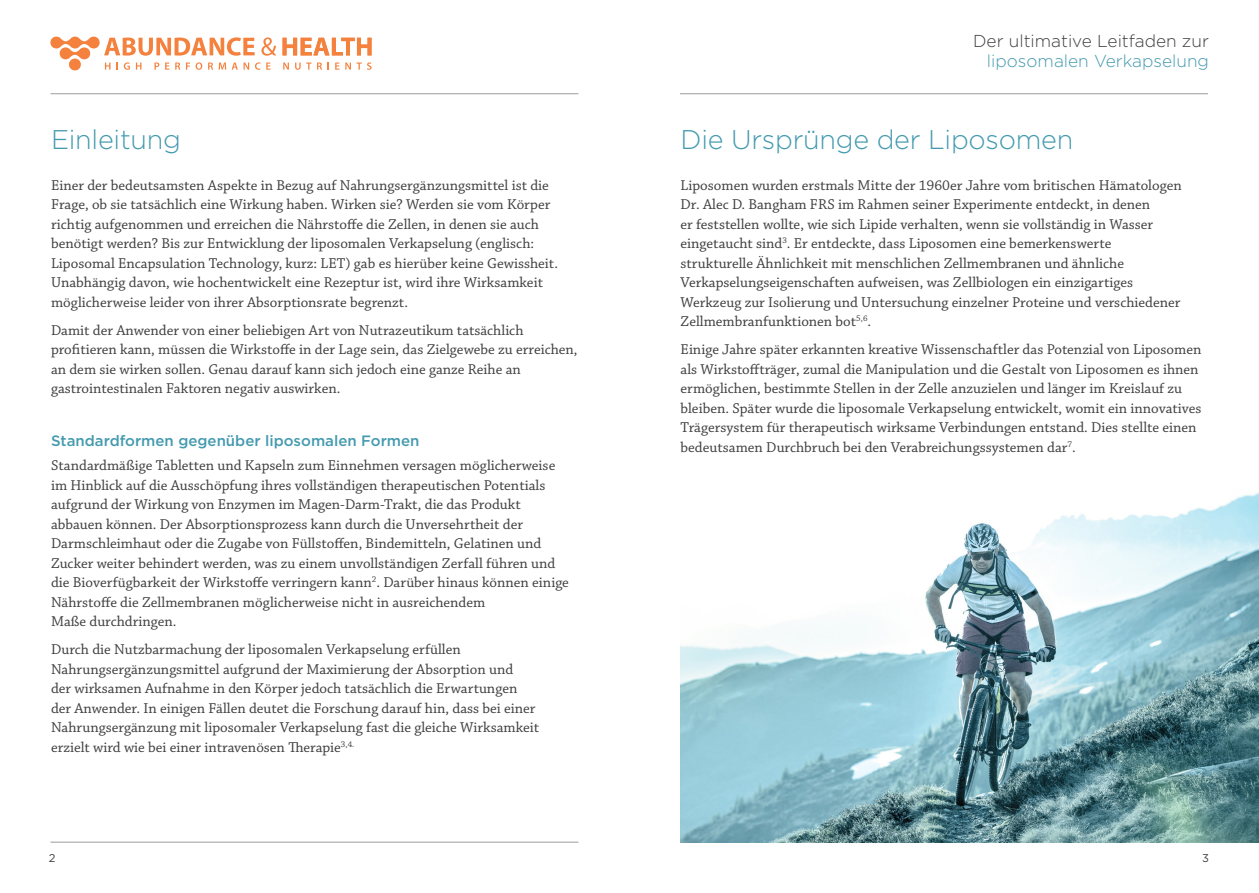
<style>
.page{position:relative;width:1259px;height:893px;background:#fff}
.page>*{position:absolute;margin:0;border:0;box-sizing:border-box;transform-origin:0 0}
.t1{font:300 27px "Gotham";letter-spacing:-.01em;color:#449aaf}
.t2{font:300 17.25px "Gotham";color:#3e3e3f}
.t3{font:300 17.25px "Gotham";color:#449aaf}
.BODY{font:15px/19.5px "Chaparral Pro";color:#3e3e3f}
.SUB{font:500 15px "Gotham";color:#449aaf}
.t4{font:11.25px "Gotham";color:#3e3e3f}
</style>
<div class="page">
<hr style="left:680px;top:842px;width:528px;height:1px;background:#9c9ba0">
<hr style="left:680px;top:93px;width:528px;height:1px;background:#9c9ba0">
<svg style="left:282px;top:38px;width:89px;height:17px"></svg>
<svg style="left:50px;top:37px;width:226px;height:33px"></svg>
<svg style="left:283px;top:63px;width:6px;height:7px"></svg>
<svg style="left:295px;top:63px;width:16px;height:7px"></svg>
<svg style="left:317px;top:62px;width:5px;height:8px"></svg>
<svg style="left:335px;top:63px;width:4px;height:7px"></svg>
<svg style="left:345px;top:62px;width:26px;height:8px"></svg>
<hr style="left:50px;top:842px;width:528px;height:1px;background:#9c9ba0">
<hr style="left:50px;top:93px;width:528px;height:1px;background:#9c9ba0">
<img style="left:680px;top:492px;width:578px;height:350px">
<p class="t1" style="left:51px;top:123px;width:131px">Einleitung</p>
<p class="BODY" style="left:51px;top:176px;width:508px">Einer der bedeutsamsten Aspekte in Bezug auf Nahrungsergänzungsmittel ist die Frage, ob sie tatsächlich eine Wirkung haben. Wirken sie? Werden sie vom Körper richtig aufgenommen und erreichen die Nährstoffe die Zellen, in denen sie auch benötigt werden? Bis zur Entwicklung der liposomalen Verkapselung (englisch:<br>Liposomal Encapsulation Technology, kurz: LET) gab es hierüber keine Gewissheit.<br>Unabhängig davon, wie hochentwickelt eine Rezeptur ist, wird ihre Wirksamkeit möglicherweise leider von ihrer Absorptionsrate begrenzt.</p>
<p class="BODY" style="left:51px;top:321px;width:528px">Damit der Anwender von einer beliebigen Art von Nutrazeutikum tatsächlich profitieren kann, müssen die Wirkstoffe in der Lage sein, das Zielgewebe zu erreichen, an dem sie wirken sollen. Genau darauf kann sich jedoch eine ganze Reihe an gastrointestinalen Faktoren negativ auswirken.</p>
<p class="SUB" style="left:51px;top:431px;width:370px">Standardformen gegenüber liposomalen Formen</p>
<p class="BODY" style="left:51px;top:456px;width:519px">Standardmäßige Tabletten und Kapseln zum Einnehmen versagen möglicherweise im Hinblick auf die Ausschöpfung ihres vollständigen therapeutischen Potentials aufgrund der Wirkung von Enzymen im Magen-Darm-Trakt, die das Produkt abbauen können. Der Absorptionsprozess kann durch die Unversehrtheit der Darmschleimhaut oder die Zugabe von Füllstoffen, Bindemitteln, Gelatinen und Zucker weiter behindert werden, was zu einem unvollständigen Zerfall führen und die Bioverfügbarkeit der Wirkstoffe verringern kann<sup>2</sup>. Darüber hinaus können einige Nährstoffe die Zellmembranen möglicherweise nicht in ausreichendem<br>Maße durchdringen.</p>
<p class="BODY" style="left:51px;top:640px;width:490px">Durch die Nutzbarmachung der liposomalen Verkapselung erfüllen Nahrungsergänzungsmittel aufgrund der Maximierung der Absorption und<br>der wirksamen Aufnahme in den Körper jedoch tatsächlich die Erwartungen der Anwender. In einigen Fällen deutet die Forschung darauf hin, dass bei einer Nahrungsergänzung mit liposomaler Verkapselung fast die gleiche Wirksamkeit erzielt wird wie bei einer intravenösen Therapie<sup>3,4.</sup></p>
<p class="t4" style="left:49px;top:850px;width:8px">2</p>
<p class="t2" style="left:973px;top:30px;width:237px">Der ultimative Leitfaden zur</p>
<p class="t3" style="left:987px;top:50px;width:224px">liposomalen Verkapselung</p>
<p class="t1" style="left:680px;top:123px;width:394px">Die Ursprünge der Liposomen</p>
<p class="BODY" style="left:680px;top:176px;width:503px">Liposomen wurden erstmals Mitte der 1960er Jahre vom britischen Hämatologen Dr. Alec D. Bangham FRS im Rahmen seiner Experimente entdeckt, in denen<br>er feststellen wollte, wie sich Lipide verhalten, wenn sie vollständig in Wasser eingetaucht sind<sup>3</sup>. Er entdeckte, dass Liposomen eine bemerkenswerte strukturelle Ähnlichkeit mit menschlichen Zellmembranen und ähnliche Verkapselungseigenschaften aufweisen, was Zellbiologen ein einzigartiges Werkzeug zur Isolierung und Untersuchung einzelner Proteine und verschiedener Zellmembranfunktionen bot<sup>5,6</sup>.</p>
<p class="BODY" style="left:680px;top:341px;width:522px">Einige Jahre später erkannten kreative Wissenschaftler das Potenzial von Liposomen als Wirkstoffträger, zumal die Manipulation und die Gestalt von Liposomen es ihnen ermöglichen, bestimmte Stellen in der Zelle anzuzielen und länger im Kreislauf zu bleiben. Später wurde die liposomale Verkapselung entwickelt, womit ein innovatives Trägersystem für therapeutisch wirksame Verbindungen entstand. Dies stellte einen bedeutsamen Durchbruch bei den Verabreichungssystemen dar<sup>7</sup>.</p>
<p class="t4" style="left:1202px;top:850px;width:8px">3</p>
</div>
